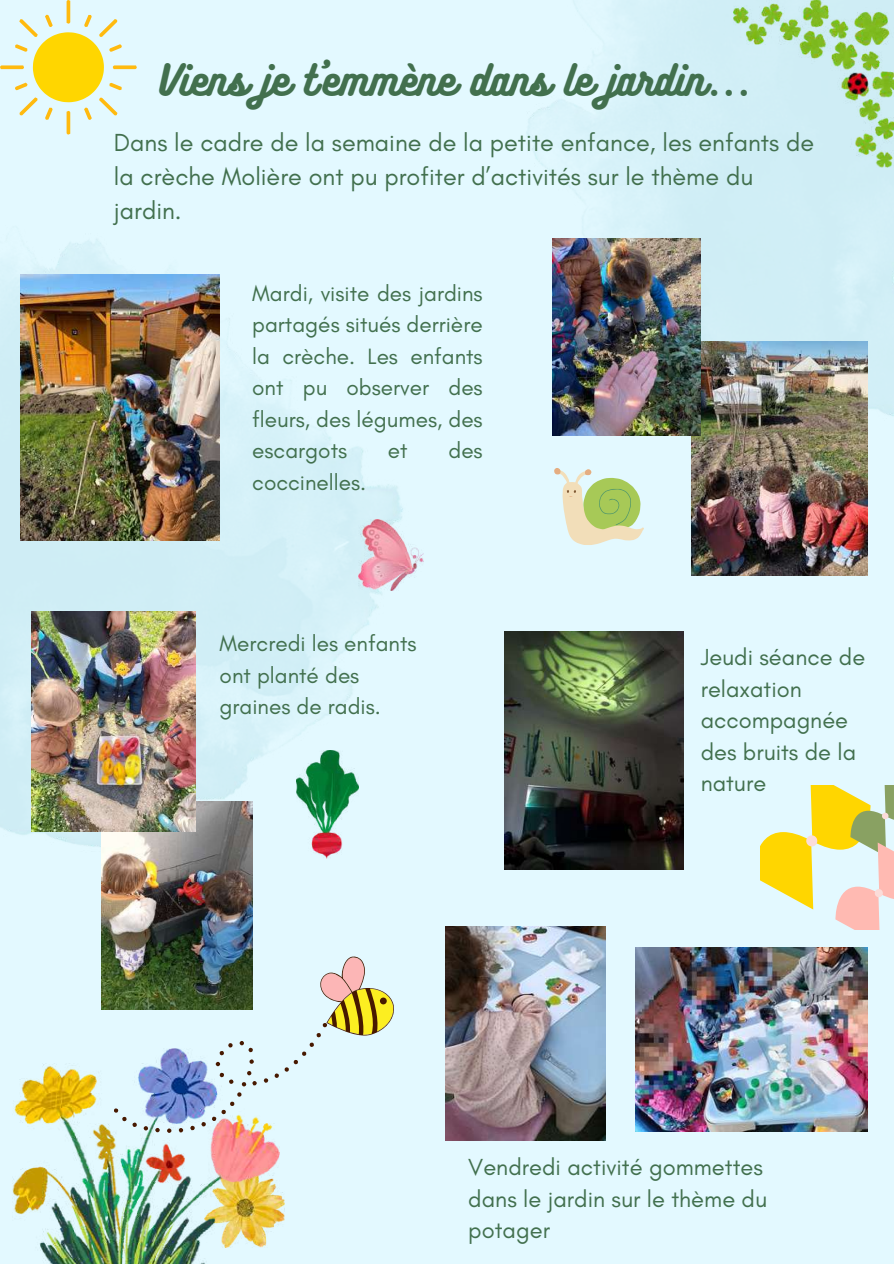
<style>
.page{position:relative;width:894px;height:1264px;background:#fff}
.page>*{position:absolute;margin:0;border:0;box-sizing:border-box;transform-origin:0 0}
.t1{font:37.95px "Bukhari Script";color:#42704e}
.t2{font:25.2px/33.8px "Glacial Indifference";color:#42704e}
.t3{font:23.7px/31.5px "Glacial Indifference";color:#42704e}
.t4{font:23.55px/31.5px "Glacial Indifference";color:#42704e}
.t5{font:22.5px/31.5px "Glacial Indifference";color:#42704e}
</style>
<div class="page">
<div style="left:0;top:0;width:893px;height:1263px;background:#e3f9ff"></div>
<img style="left:0;top:239px;width:403px;height:616px">
<img style="left:527px;top:0;width:366px;height:431px">
<img style="left:279px;top:1192px;width:5px;height:30px">
<img style="left:12px;top:1064px;width:267px;height:199px">
<svg style="left:114px;top:955px;width:280px;height:177px"></svg>
<img style="left:21px;top:275px;width:199px;height:265px">
<svg style="left:554px;top:468px;width:90px;height:77px"></svg>
<img style="left:359px;top:519px;width:64px;height:71px">
<img style="left:296px;top:750px;width:62px;height:108px">
<svg style="left:0;top:0;width:137px;height:135px"></svg>
<img style="left:691px;top:341px;width:175px;height:234px">
<img style="left:101px;top:801px;width:151px;height:208px">
<img style="left:31px;top:611px;width:165px;height:221px">
<img style="left:552px;top:239px;width:148px;height:196px">
<img style="left:504px;top:631px;width:179px;height:238px">
<img style="left:445px;top:926px;width:160px;height:214px">
<img style="left:733px;top:0;width:160px;height:168px">
<svg style="left:760px;top:785px;width:133px;height:144px"></svg>
<img style="left:635px;top:947px;width:231px;height:184px">
<h1 class="t1" style="left:159px;top:55px;width:593px">Viens je t’emmène dans le jardin...</h1>
<p class="t2" style="left:114px;top:125px;width:701px">Dans le cadre de la semaine de la petite enfance, les enfants de la crèche Molière ont pu profiter d’activités sur le thème du jardin.</p>
<p class="t5" style="left:252px;top:277px;width:232px;text-align:justify">Mardi, visite des jardins partagés situés derrière la crèche. Les enfants ont pu observer des fleurs, des légumes, des escargots</p>
<p class="t5" style="left:388px;top:434px;width:21px">et</p>
<p class="t5" style="left:448px;top:434px;width:36px">des</p>
<p class="t5" style="left:252px;top:466px;width:115px">coccinelles.</p>
<p class="t5" style="left:219px;top:627px;width:198px">Mercredi les enfants ont planté des graines de radis.</p>
<p class="t4" style="left:700px;top:641px;width:166px">Jeudi séance de relaxation accompagnée des bruits de la nature</p>
<p class="t3" style="left:468px;top:1150px;width:300px">Vendredi activité gommettes dans le jardin sur le thème du potager</p>
</div>
